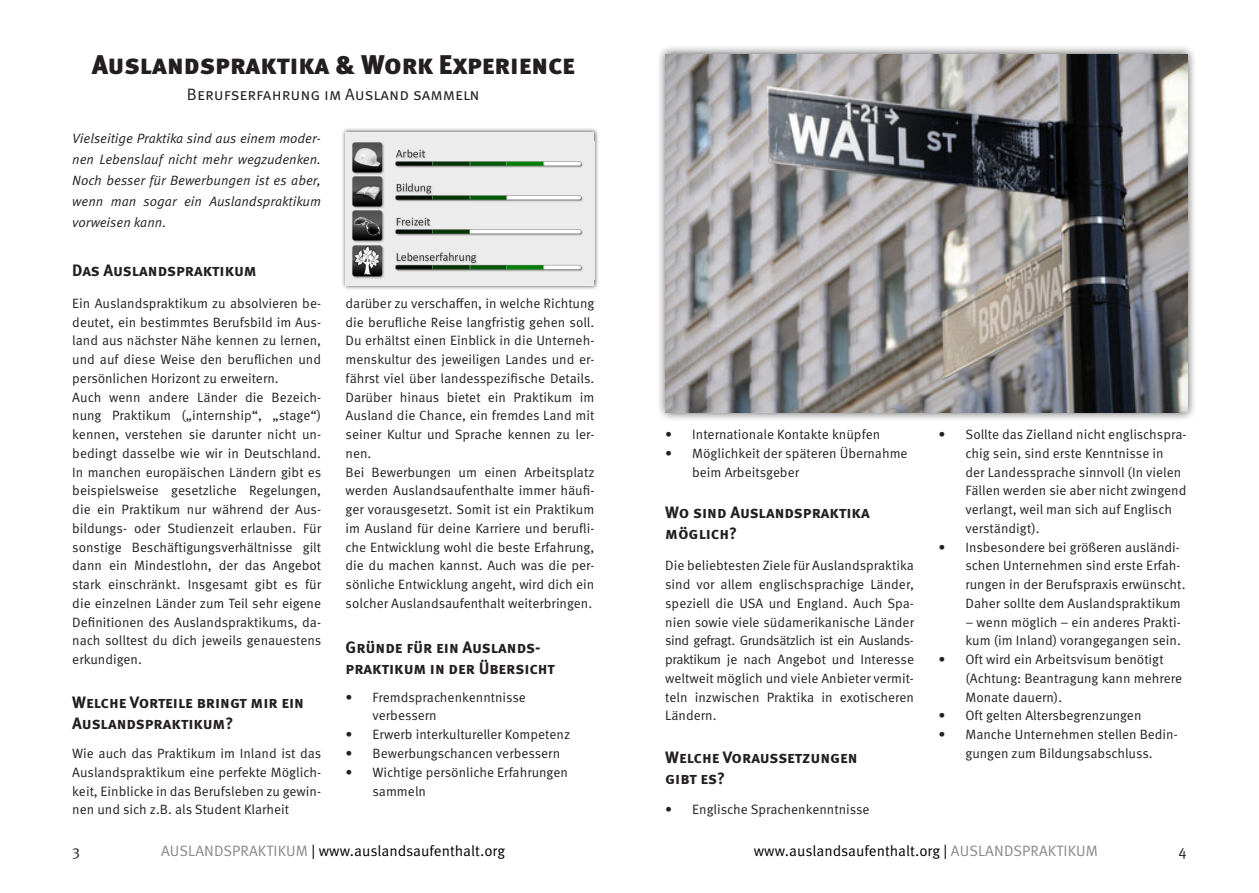
<style>
.page{position:relative;width:1259px;height:893px;background:#fff}
.page>*{position:absolute;margin:0;border:0;box-sizing:border-box;transform-origin:0 0}
.Kapitelüberschrift{font:900 27px "Meta Pro";color:#231f20}
.Überschrift{font:700 16.5px/21px "Meta Pro";color:#231f20}
.Kapiteluntertitel{font:16.5px "Meta Pro";color:#231f20}
.Seitenzahlen_Text{font:15px "Meta Pro";color:#000}
.Seitenzahlen{font:15px "Meta Pro";color:#231f20}
.Fließtext{font:13.5px/18.8px "Meta Pro";color:#231f20}
.Kapiteleinleitung{font:italic 13.5px/21px "Meta Pro";color:#231f20;text-align:justify}
.s1{color:#87888a}
</style>
<div class="page">
<div style="left:341px;top:127px;width:264px;height:170px;background:#231f20;opacity:.75"></div>
<div style="left:345px;top:132px;width:249px;height:154px;background:#ececec"></div>
<img style="left:352px;top:142px;width:231px;height:101px">
<img style="left:352px;top:245px;width:231px;height:34px">
<div style="left:655px;top:44px;width:548px;height:384px;background:#231f20;opacity:.75"></div>
<img style="left:665px;top:54px;width:523px;height:359px">
<p class="Kapitelüberschrift" style="left:92px;top:48px;width:484px">Auslandspraktika &amp; Work Experience</p>
<p class="Kapiteluntertitel" style="left:187px;top:84px;width:294px">Berufserfahrung im Ausland sammeln</p>
<p class="Kapiteleinleitung" style="left:72px;top:128px;width:250px">Vielseitige Praktika sind aus einem moder&shy;nen Lebenslauf nicht mehr wegzudenken.<br>Noch besser für Bewerbungen ist es aber, wenn man sogar ein Auslandspraktikum vorweisen kann.</p>
<p class="Überschrift" style="left:72px;top:260px;width:186px">Das Auslandspraktikum</p>
<p class="Fließtext" style="left:72px;top:294px;width:250px;text-align:justify">Ein Auslandspraktikum zu absolvieren be&shy;deutet, ein bestimmtes Berufsbild im Aus&shy;land aus nächster Nähe kennen zu lernen, und auf diese Weise den beruflichen und persönlichen Horizont zu erweitern.</p>
<p class="Fließtext" style="left:72px;top:388px;width:250px;text-align:justify">Auch wenn andere Länder die Bezeich&shy;nung Praktikum („internship“, „stage“) kennen, verstehen sie darunter nicht un&shy;bedingt dasselbe wie wir in Deutschland.<br>I n manchen europäischen Ländern gibt es beispielsweise gesetzliche Regelungen, die ein Praktikum nur während der Aus&shy;bildungs- oder Studienzeit erlauben. Für sonstige Beschäftigungsverhältnisse gilt dann ein Mindestlohn, der das Angebot stark einschränkt. I nsgesamt gibt es für die einzelnen Länder zum Teil sehr eigene Definitionen des Auslandspraktikums, da&shy;nach solltest du dich jeweils genauestens erkundigen.</p>
<p class="Überschrift" style="left:72px;top:692px;width:233px">Welche Vorteile bringt mir ein<br>Auslandspraktikum?</p>
<p class="Fließtext" style="left:72px;top:744px;width:250px;text-align:justify">Wie auch das Praktikum im I nland ist das Auslandspraktikum eine perfekte Möglich&shy;keit, Einblicke in das Berufsleben zu gewin&shy;nen und sich z.B. als Student Klarheit</p>
<p class="Fließtext" style="left:345px;top:294px;width:250px;text-align:justify">darüber zu verschaffen, in welche Richtung die berufliche Reise langfristig gehen soll.<br>Du erhältst einen Einblick in die Unterneh&shy;menskultur des jeweiligen Landes und er&shy;fährst viel über landesspezifische Details.<br>Darüber hinaus bietet ein Praktikum im Ausland die Chance, ein fremdes Land mit seiner Kultur und Sprache kennen zu ler&shy;nen.</p>
<p class="Fließtext" style="left:345px;top:463px;width:250px;text-align:justify">Bei Bewerbungen um einen Arbeitsplatz werden Auslandsaufenthalte immer häufi&shy;ger vorausgesetzt. Somit ist ein Praktikum im Ausland für deine Karriere und berufli&shy;che Entwicklung wohl die beste Erfahrung, die du machen kannst. Auch was die per&shy;sönliche Entwicklung angeht, wird dich ein solcher Auslandsaufenthalt weiterbringen.</p>
<p class="Überschrift" style="left:345px;top:637px;width:211px">Gründe für ein Auslands&shy;praktikum in der Übersicht</p>
<p class="Fließtext" style="left:372px;top:688px;width:155px;text-indent:-27px">• Fremdsprachenkenntnisse verbessern</p>
<p class="Fließtext" style="left:345px;top:726px;width:226px">• Erwerb interkultureller Kompetenz</p>
<p class="Fließtext" style="left:345px;top:744px;width:216px">• Bewerbungschancen verbessern</p>
<p class="Fließtext" style="left:372px;top:763px;width:197px;text-indent:-27px">• Wichtige persönliche Erfahrungen sammeln</p>
<p class="Fließtext" style="left:665px;top:426px;width:216px">• I nternationale Kontakte knüpfen</p>
<p class="Fließtext" style="left:692px;top:444px;width:217px;text-indent:-27px">• Möglichkeit der späteren Übernahme beim Arbeitsgeber</p>
<p class="Überschrift" style="left:665px;top:502px;width:206px">Wo sind Auslandspraktika</p>
<p class="Überschrift" style="left:665px;top:523px;width:73px">möglich?</p>
<p class="Fließtext" style="left:665px;top:557px;width:250px;text-align:justify">Die beliebtesten Ziele für Auslandspraktika sind vor allem englischsprachige Länder, speziell die USA und England. Auch Spa&shy;nien sowie viele südamerikanische Länder sind gefragt. Grundsätzlich ist ein Auslands&shy;praktikum je nach Angebot und I nteresse weltweit möglich und viele Anbieter vermit&shy;teln inzwischen Praktika in exotischeren Ländern.</p>
<p class="Überschrift" style="left:665px;top:747px;width:194px">Welche Voraussetzungen gibt es?</p>
<p class="Fließtext" style="left:665px;top:801px;width:206px">• Englische Sprachenkenntnisse</p>
<p class="Fließtext" style="left:965px;top:426px;width:222px;text-indent:-27px">• Sollte das Zielland nicht englischspra&shy;chig sein, sind erste Kenntnisse in<br>der Landessprache sinnvoll (I n vielen Fällen werden sie aber nicht zwingend verlangt, weil man sich auf Englisch verständigt).</p>
<p class="Fließtext" style="left:965px;top:538px;width:221px;text-indent:-27px">• I nsbesondere bei größeren ausländi&shy;schen U nternehmen sind erste Erfah&shy;rungen in der Berufspraxis erwünscht.<br>Daher sollte dem Auslandspraktikum</p>
<p class="Fließtext" style="left:965px;top:613px;width:217px">– wenn möglich – ein anderes Prakti&shy;kum (im I nland) vorangegangen sein.</p>
<p class="Fließtext" style="left:965px;top:651px;width:218px;text-indent:-27px">• Oft wird ein Arbeitsvisum benötigt (Achtung: Beantragung kann mehrere<br>Monate dauern).</p>
<p class="Fließtext" style="left:938px;top:707px;width:204px">• Oft gelten Altersbegrenzungen</p>
<p class="Fließtext" style="left:938px;top:726px;width:241px;text-align:center">• Manche U nternehmen stellen Bedin&shy;gungen zum Bildungsabschluss.</p>
<p class="Seitenzahlen" style="left:72px;top:841px;width:9px">3</p>
<p class="Seitenzahlen_Text" style="left:161px;top:841px;width:346px"><span class="s1">Auslandspraktikum</span> | www.auslandsaufenthalt.org</p>
<p class="Seitenzahlen_Text" style="left:754px;top:841px;width:346px">www.auslandsaufenthalt.org | <span class="s1">Auslandspraktikum</span></p>
<p class="Seitenzahlen" style="left:1178px;top:841px;width:10px">4</p>
</div>
